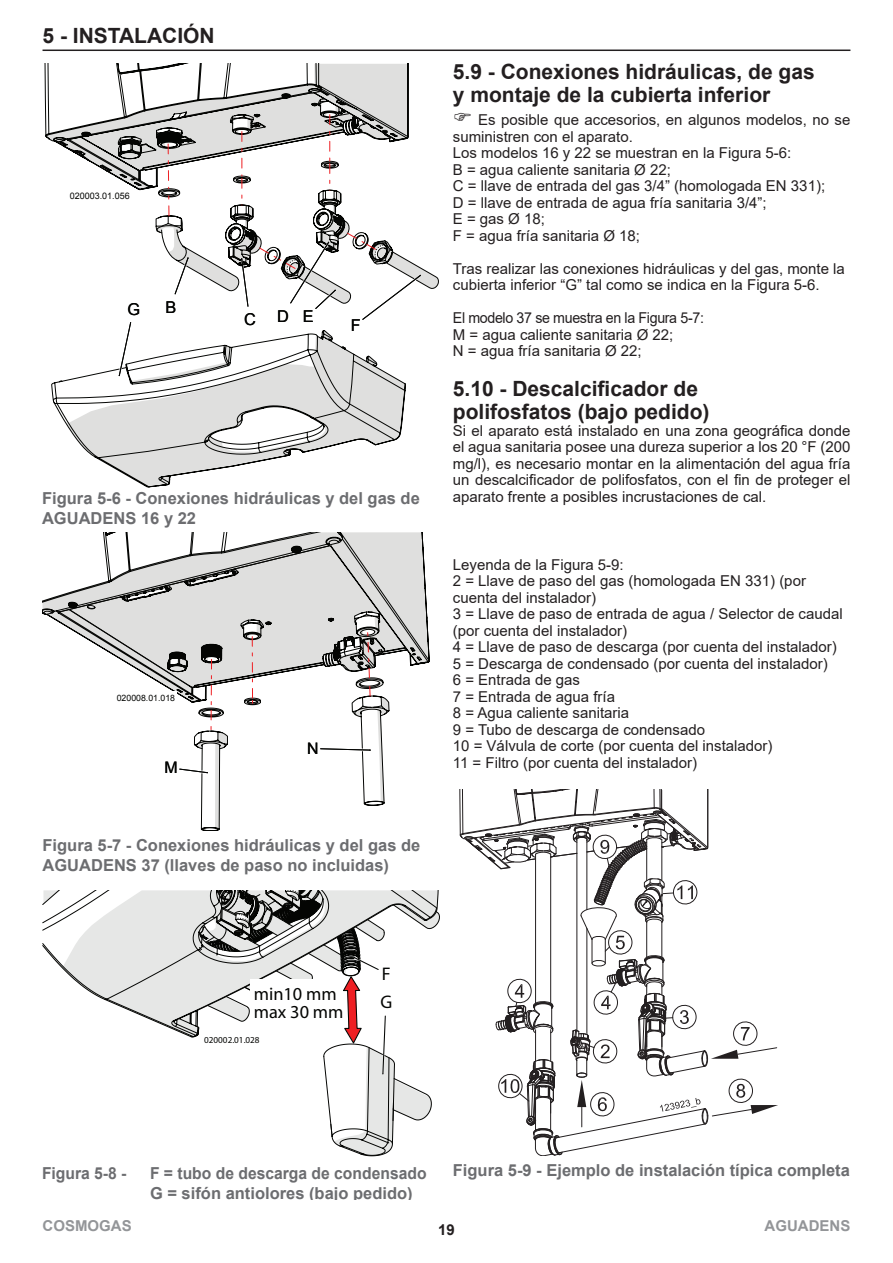
<style>
.page{position:relative;width:893px;height:1263px;background:#fff}
.page>*{position:absolute;margin:0;border:0;box-sizing:border-box;transform-origin:0 0}
.t1{font:700 21px/23.1px "Arial";color:#231f20}
.t2{font:700 18.3px/28px "Arial Unicode MS";color:#040503}
.t3{font:700 16.5px/19.8px "Arial";color:#6c6d70}
.t4{font:700 16.5px/19.8px "Arial";color:#6c6d70;scale:.95 1}
.t5{font:16.35px "Arial";color:#040503}
.t6{font:15.9px "Arial";color:#040503}
.t7{font:15px/16.5px "Arial";color:#231f20}
.t8{font:15px/16.5px "Arial";color:#231f20;scale:.95 1}
.t9{font:700 15px "Arial";color:#939598}
.t10{font:700 15px "Arial";color:#231f20}
.t11{font:700 9.15px "Arial Unicode MS";color:#040503}
.t12{font:9px "Arial";color:#040503}
.t13{font:8.7px "Arial";color:#040503}
</style>
<div class="page">
<hr style="left:43px;top:50px;width:807px;height:1px;background:#231f20">
<svg style="left:51px;top:376px;width:355px;height:111px"></svg>
<svg style="left:44px;top:64px;width:395px;height:312px"></svg>
<div style="left:68px;top:189px;width:63px;height:15px;background:#fff"></div>
<svg style="left:43px;top:890px;width:397px;height:266px"></svg>
<div style="left:202px;top:1033px;width:54px;height:14px;background:#fff"></div>
<div style="left:250px;top:979px;width:86px;height:48px;background:#fff"></div>
<svg style="left:389px;top:532px;width:40px;height:134px;background:#cdcdcc"></svg>
<svg style="left:43px;top:583px;width:56px;height:64px"></svg>
<svg style="left:99px;top:532px;width:8px;height:120px"></svg>
<svg style="left:107px;top:532px;width:282px;height:299px"></svg>
<div style="left:115px;top:691px;width:61px;height:14px;background:#fff"></div>
<svg style="left:459px;top:789px;width:319px;height:367px"></svg>
<h1 class="t1" style="left:43px;top:24px;width:174px">5 - INSTALACIÓN</h1>
<p class="t12" style="left:70px;top:190px;width:61px">020003.01.056</p>
<p class="t5" style="left:128px;top:298px;width:14px">G</p>
<p class="t5" style="left:166px;top:296px;width:12px">B</p>
<p class="t5" style="left:244px;top:308px;width:13px">C</p>
<p class="t5" style="left:277px;top:305px;width:13px">D</p>
<p class="t5" style="left:303px;top:305px;width:12px">E</p>
<p class="t5" style="left:351px;top:314px;width:11px">F</p>
<p class="t3" style="left:42px;top:489px;width:379px">Figura 5-6 - Conexiones hidráulicas y del gas de<br>AGUADENS 16 y 22</p>
<p class="t13" style="left:117px;top:692px;width:60px">020008.01.018</p>
<p class="t6" style="left:165px;top:757px;width:15px">M</p>
<p class="t6" style="left:307px;top:737px;width:13px">N</p>
<p class="t3" style="left:43px;top:836px;width:379px">Figura 5-7 - Conexiones hidráulicas y del gas de<br>AGUADENS 37 (llaves de paso no incluidas)</p>
<h1 class="t1" style="left:453px;top:60px;width:363px">5.9 - Conexiones hidráulicas, de gas y montaje de la cubierta inferior</h1>
<p class="t7" style="left:453px;top:112px;width:399px;text-indent:25px">Es posible que accesorios, en algunos modelos, no se suministren con el aparato.<br>Los modelos 16 y 22 se muestran en la Figura 5-6:<br>B = agua caliente sanitaria Ø 22;<br>C = llave de entrada del gas 3/4” (homologada EN 331);<br>D = llave de entrada de agua fría sanitaria 3/4”;<br>E = gas Ø 18;<br>F = agua fría sanitaria Ø 18;</p>
<p class="t7" style="left:453px;top:260px;width:394px">Tras realizar las conexiones hidráulicas y del gas, monte la cubierta inferior “G” tal como se indica en la Figura 5-6.</p>
<p class="t8" style="left:453px;top:310px;width:266px">El modelo 37 se muestra en la Figura 5-7:<br>M = agua caliente sanitaria Ø 22;<br>N = agua fría sanitaria Ø 22;</p>
<h1 class="t1" style="left:453px;top:377px;width:258px">5.10 - Descalcificador de polifosfatos (bajo pedido)</h1>
<p class="t7" style="left:453px;top:422px;width:399px;text-align:justify">Si el aparato está instalado en una zona geográfica donde el agua sanitaria posee una dureza superior a los 20 °F (200 mg/l), es necesario montar en la alimentación del agua fría un descalcificador de polifosfatos, con el fin de proteger el aparato frente a posibles incrustaciones de cal.</p>
<p class="t7" style="left:453px;top:556px;width:391px">Leyenda de la Figura 5-9:<br>2 = Llave de paso del gas (homologada EN 331) (por cuenta del instalador)<br>3 = Llave de paso de entrada de agua / Selector de caudal (por cuenta del instalador)<br>4 = Llave de paso de descarga (por cuenta del instalador)<br>5 = Descarga de condensado (por cuenta del instalador)<br>6 = Entrada de gas<br>7 = Entrada de agua fría<br>8 = Agua caliente sanitaria<br>9 = Tubo de descarga de condensado<br>10 = Válvula de corte (por cuenta del instalador)<br>11 = Filtro (por cuenta del instalador)</p>
<p class="t2" style="left:254px;top:984px;width:91px;line-height:18.3px">min10 mm max 30 mm</p>
<p class="t11" style="left:204px;top:1034px;width:57px">020002.01.028</p>
<p class="t2" style="left:380px;top:959px;width:13px">F<br>G</p>
<p class="t4" style="left:42px;top:1164px;width:90px">Figura 5-8 -</p>
<p class="t4" style="left:150px;top:1164px;width:293px">F = tubo de descarga de condensado<br>G = sifón antiolores (bajo pedido)</p>
<p class="t3" style="left:453px;top:1160px;width:399px">Figura 5-9 - Ejemplo de instalación típica completa</p>
<p class="t9" style="left:43px;top:1215px;width:91px">COSMOGAS</p>
<p class="t10" style="left:438px;top:1219px;width:18px">19</p>
<p class="t9" style="left:765px;top:1215px;width:87px">AGUADENS</p>
</div>
